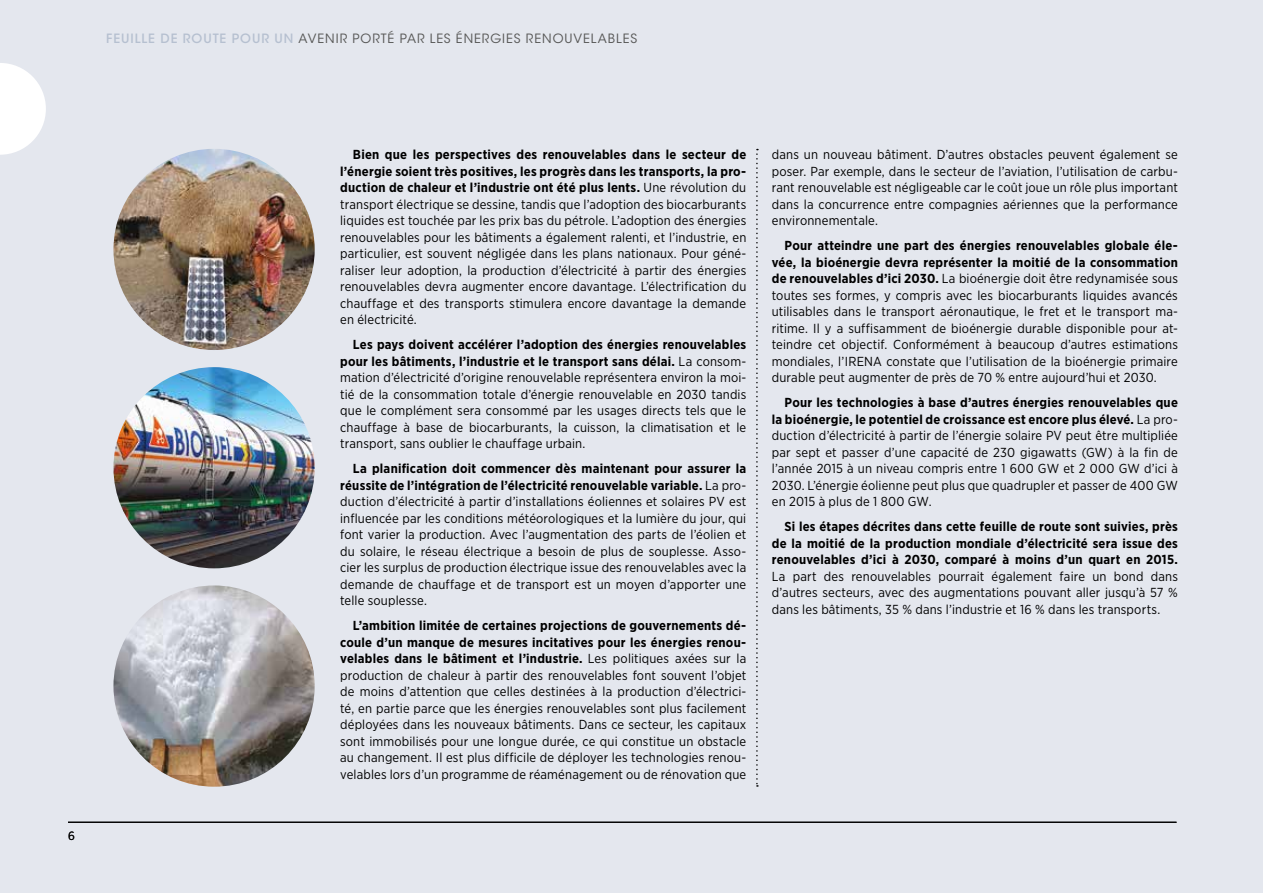
<style>
.page{position:relative;width:1263px;height:893px;background:#e4e7ee}
.page>*{position:absolute;margin:0;border:0;box-sizing:border-box;transform-origin:0 0}
.t1{font:13.05px/16.5px "Gotham Narrow";letter-spacing:.01em;color:#000;text-align:justify}
.t2{font:700 13.05px/16.5px "Gotham Narrow";letter-spacing:.015em;color:#000;text-align:justify}
.t3{font:12.75px "ITC Avant Garde Std";letter-spacing:.075em;color:#575756}
.t4{font:12px "Gotham Narrow";color:#000}
.s1{font-weight:500;color:#b6c0d0}
.s2{font-weight:700}
</style>
<div class="page">
<svg style="left:0;top:63px;width:46px;height:92px"></svg>
<img style="left:113px;top:367px;width:202px;height:201px;border-radius:101px">
<img style="left:113px;top:149px;width:202px;height:201px;border-radius:101px">
<img style="left:113px;top:585px;width:202px;height:202px;border-radius:101px">
<svg style="left:756px;top:149px;width:2px;height:638px"></svg>
<hr style="left:68px;top:822px;width:1108px;height:1px;background:#000">
<p class="t3" style="left:106px;top:30px;width:532px"><span class="s1">FEUILLE DE ROUTE POUR UN</span> AVENIR PORTÉ PAR LES ÉNERGIES RENOUVELABLES</p>
<p class="t4" style="left:68px;top:828px;width:8px">6</p>
<p class="t1" style="left:340px;top:146px;width:408px;text-indent:13px"><span class="s2">Bien que les perspectives des renouvelables dans le secteur de l’énergie soient très positives, les progrès dans les transports, la pro&shy;duction de chaleur et l’industrie ont été plus lents.</span> Une révolution du transport électrique se dessine, tandis que l’adoption des biocarburants liquides est touchée par les prix bas du pétrole. L’adoption des énergies renouvelables pour les bâtiments a également ralenti, et l’industrie, en particulier, est souvent négligée dans les plans nationaux. Pour géné&shy;raliser leur adoption, la production d’électricité à partir des énergies renouvelables devra augmenter encore davantage. L’électrification du chauffage et des transports stimulera encore davantage la demande en électricité.</p>
<p class="t1" style="left:340px;top:336px;width:408px;text-indent:13px"><span class="s2">Les pays doivent accélérer l’adoption des énergies renouvelables pour les bâtiments, l’industrie et le transport sans délai.</span> La consom&shy;mation d’électricité d’origine renouvelable représentera environ la moi&shy;tié de la consommation totale d’énergie renouvelable en 2030 tandis que le complément sera consommé par les usages directs tels que le chauffage à base de biocarburants, la cuisson, la climatisation et le transport, sans oublier le chauffage urbain.</p>
<p class="t1" style="left:340px;top:460px;width:408px;text-indent:13px"><span class="s2">La planification doit commencer dès maintenant pour assurer la réussite de l’intégration de l’électricité renouvelable variable.</span> La pro&shy;duction d’électricité à partir d’installations éoliennes et solaires PV est influencée par les conditions météorologiques et la lumière du jour, qui font varier la production. Avec l’augmentation des parts de l’éolien et du solaire, le réseau électrique a besoin de plus de souplesse. Asso&shy;cier les surplus de production électrique issue des renouvelables avec la demande de chauffage et de transport est un moyen d’apporter une telle souplesse.</p>
<p class="t1" style="left:340px;top:617px;width:408px;text-indent:13px"><span class="s2">L’ambition limitée de certaines projections de gouvernements dé&shy;coule d’un manque de mesures incitatives pour les énergies renou&shy;velables dans le bâtiment et l’industrie.</span> Les politiques axées sur la production de chaleur à partir des renouvelables font souvent l’objet de moins d’attention que celles destinées à la production d’électrici&shy;té, en partie parce que les énergies renouvelables sont plus facilement déployées dans les nouveaux bâtiments. Dans ce secteur, les capitaux sont immobilisés pour une longue durée, ce qui constitue un obstacle au changement. Il est plus difficile de déployer les technologies renou&shy;velables lors d’un programme de réaménagement ou de rénovation que</p>
<p class="t1" style="left:772px;top:146px;width:408px">dans un nouveau bâtiment. D’autres obstacles peuvent également se poser. Par exemple, dans le secteur de l’aviation, l’utilisation de carbu&shy;rant renouvelable est négligeable car le coût joue un rôle plus important dans la concurrence entre compagnies aériennes que la performance environnementale.</p>
<p class="t1" style="left:772px;top:237px;width:408px;text-indent:13px"><span class="s2">Pour atteindre une part des énergies renouvelables globale éle&shy;vée, la bioénergie devra représenter la moitié de la consommation de renouvelables d’ici 2030.</span> La bioénergie doit être redynamisée sous toutes ses formes, y compris avec les biocarburants liquides avancés utilisables dans le transport aéronautique, le fret et le transport ma&shy;ritime. Il y a suffisamment de bioénergie durable disponible pour at&shy;teindre cet objectif. Conformément à beaucoup d’autres estimations mondiales, l’IRENA constate que l’utilisation de la bioénergie primaire durable peut augmenter de près de 70 % entre aujourd’hui et 2030.</p>
<p class="t1" style="left:772px;top:394px;width:408px;text-indent:13px"><span class="s2">Pour les technologies à base d’autres énergies renouvelables que la bioénergie, le potentiel de croissance est encore plus élevé.</span> La pro&shy;duction d’électricité à partir de l’énergie solaire PV peut être multipliée par sept et passer d’une capacité de 230 gigawatts (GW) à la fin de l’année 2015 à un niveau compris entre 1 600 GW et 2 000 GW d’ici à 2030. L’énergie éolienne peut plus que quadrupler et passer de 400 GW en 2015 à plus de 1 800 GW.</p>
<p class="t2" style="left:772px;top:518px;width:408px;text-indent:13px">Si les étapes décrites dans cette feuille de route sont suivies, près de la moitié de la production mondiale d’électricité sera issue des renouvelables d’ici à 2030, comparé à moins d’un quart en 2015.</p>
<p class="t1" style="left:772px;top:568px;width:408px">La part des renouvelables pourrait également faire un bond dans d’autres secteurs, avec des augmentations pouvant aller jusqu’à 57 % dans les bâtiments, 35 % dans l’industrie et 16 % dans les transports.</p>
</div>
